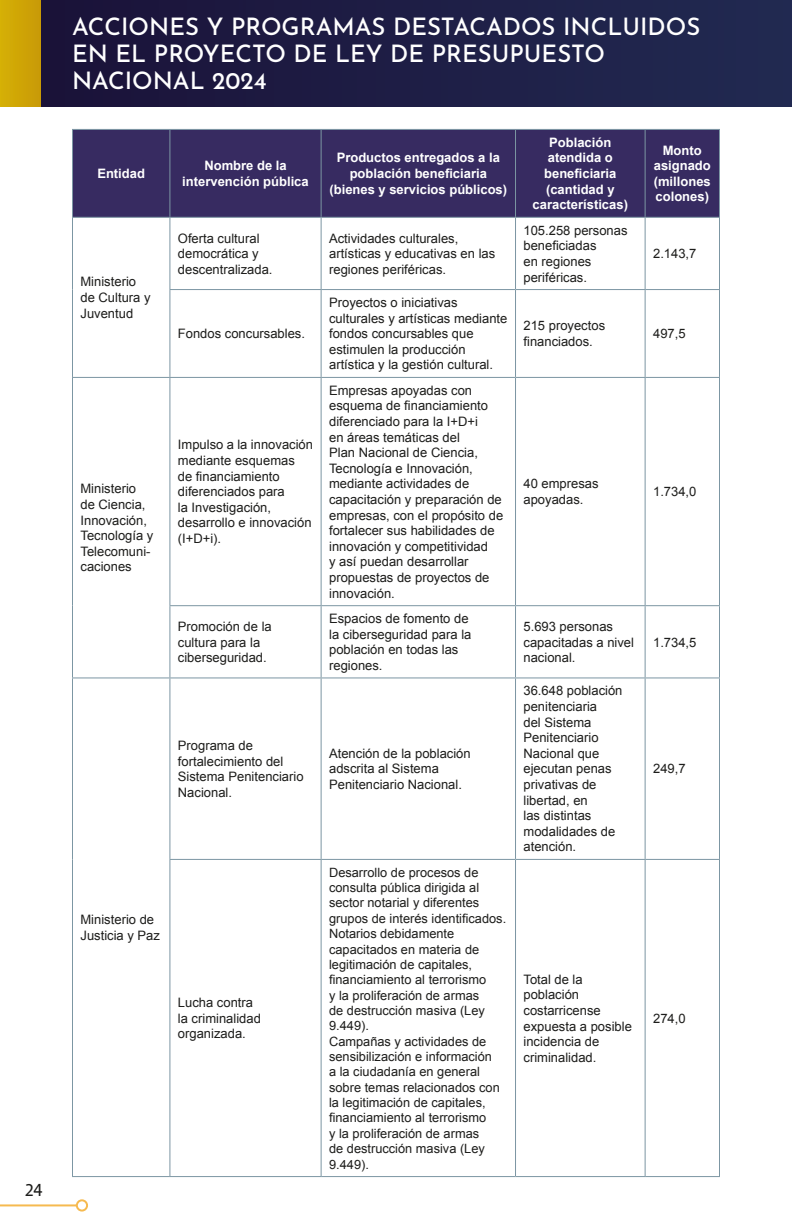
<style>
.page{position:relative;width:792px;height:1224px;background:#fff}
.page>*{position:absolute;margin:0;border:0;box-sizing:border-box;transform-origin:0 0}
.t1{font:500 24px/27.2px "Josefin Sans";color:#fff}
.t2{font:18px "Seravek";color:#1d1d1b}
.t3{font:13px/15.6px "Arial";color:#1d1d1b}
.t4{font:700 13px/15.6px "Arial";color:#fff;text-align:center}
.t5{font:12.8px/15.4px "Arial";color:#1d1d1b}
</style>
<div class="page">
<div style="left:0;top:0;width:792px;height:107px;background:#1e1e45"></div>
<div style="left:0;top:0;width:40px;height:107px;background:#cfa506"></div>
<div style="left:73px;top:130px;width:646px;height:87px;background:#372b61"></div>
<hr style="left:72px;top:129px;width:98px;height:1px;background:#7c96a3">
<hr style="left:72px;top:130px;width:1px;height:87px;background:#7c96a3">
<hr style="left:170px;top:129px;width:151px;height:1px;background:#7c96a3">
<hr style="left:169px;top:130px;width:1px;height:87px;background:#7c96a3">
<hr style="left:321px;top:129px;width:195px;height:1px;background:#7c96a3">
<hr style="left:321px;top:130px;width:1px;height:87px;background:#7c96a3">
<hr style="left:516px;top:129px;width:129px;height:1px;background:#7c96a3">
<hr style="left:515px;top:130px;width:1px;height:87px;background:#7c96a3">
<hr style="left:645px;top:129px;width:75px;height:1px;background:#7c96a3">
<hr style="left:645px;top:130px;width:1px;height:87px;background:#7c96a3">
<hr style="left:719px;top:130px;width:1px;height:87px;background:#7c96a3">
<hr style="left:72px;top:217px;width:98px;height:1px;background:#7c96a3">
<hr style="left:72px;top:218px;width:1px;height:72px;background:#7c96a3">
<hr style="left:72px;top:290px;width:1px;height:87px;background:#7c96a3">
<hr style="left:72px;top:378px;width:1px;height:228px;background:#7c96a3">
<hr style="left:72px;top:606px;width:1px;height:71px;background:#7c96a3">
<hr style="left:72px;top:678px;width:1px;height:181px;background:#7c96a3">
<hr style="left:72px;top:859px;width:1px;height:317px;background:#7c96a3">
<hr style="left:170px;top:217px;width:151px;height:1px;background:#7c96a3">
<hr style="left:169px;top:218px;width:1px;height:71px;background:#7c96a3">
<hr style="left:169px;top:290px;width:1px;height:87px;background:#7c96a3">
<hr style="left:169px;top:378px;width:1px;height:227px;background:#7c96a3">
<hr style="left:169px;top:606px;width:1px;height:71px;background:#7c96a3">
<hr style="left:169px;top:678px;width:1px;height:181px;background:#7c96a3">
<hr style="left:169px;top:860px;width:1px;height:316px;background:#7c96a3">
<hr style="left:321px;top:217px;width:195px;height:1px;background:#7c96a3">
<hr style="left:321px;top:218px;width:1px;height:71px;background:#7c96a3">
<hr style="left:321px;top:290px;width:1px;height:87px;background:#7c96a3">
<hr style="left:321px;top:378px;width:1px;height:227px;background:#7c96a3">
<hr style="left:321px;top:606px;width:1px;height:71px;background:#7c96a3">
<hr style="left:321px;top:678px;width:1px;height:181px;background:#7c96a3">
<hr style="left:321px;top:860px;width:1px;height:316px;background:#7c96a3">
<hr style="left:516px;top:217px;width:129px;height:1px;background:#7c96a3">
<hr style="left:515px;top:218px;width:1px;height:71px;background:#7c96a3">
<hr style="left:515px;top:290px;width:1px;height:87px;background:#7c96a3">
<hr style="left:515px;top:378px;width:1px;height:227px;background:#7c96a3">
<hr style="left:515px;top:606px;width:1px;height:71px;background:#7c96a3">
<hr style="left:515px;top:678px;width:1px;height:181px;background:#7c96a3">
<hr style="left:515px;top:860px;width:1px;height:316px;background:#7c96a3">
<hr style="left:645px;top:217px;width:75px;height:1px;background:#7c96a3">
<hr style="left:645px;top:218px;width:1px;height:71px;background:#7c96a3">
<hr style="left:719px;top:218px;width:1px;height:71px;background:#7c96a3">
<hr style="left:645px;top:290px;width:1px;height:87px;background:#7c96a3">
<hr style="left:719px;top:290px;width:1px;height:87px;background:#7c96a3">
<hr style="left:645px;top:378px;width:1px;height:227px;background:#7c96a3">
<hr style="left:719px;top:378px;width:1px;height:227px;background:#7c96a3">
<hr style="left:645px;top:606px;width:1px;height:71px;background:#7c96a3">
<hr style="left:719px;top:606px;width:1px;height:71px;background:#7c96a3">
<hr style="left:645px;top:678px;width:1px;height:181px;background:#7c96a3">
<hr style="left:719px;top:678px;width:1px;height:181px;background:#7c96a3">
<hr style="left:645px;top:860px;width:1px;height:316px;background:#7c96a3">
<hr style="left:719px;top:860px;width:1px;height:316px;background:#7c96a3">
<hr style="left:72px;top:377px;width:98px;height:1px;background:#7c96a3">
<hr style="left:72px;top:677px;width:98px;height:1px;background:#7c96a3">
<hr style="left:72px;top:1176px;width:98px;height:1px;background:#7c96a3">
<hr style="left:169px;top:289px;width:152px;height:1px;background:#7c96a3">
<hr style="left:170px;top:377px;width:151px;height:1px;background:#7c96a3">
<hr style="left:169px;top:605px;width:152px;height:1px;background:#7c96a3">
<hr style="left:170px;top:677px;width:151px;height:1px;background:#7c96a3">
<hr style="left:169px;top:859px;width:152px;height:1px;background:#7c96a3">
<hr style="left:170px;top:1176px;width:151px;height:1px;background:#7c96a3">
<hr style="left:321px;top:289px;width:195px;height:1px;background:#7c96a3">
<hr style="left:321px;top:377px;width:195px;height:1px;background:#7c96a3">
<hr style="left:321px;top:605px;width:195px;height:1px;background:#7c96a3">
<hr style="left:321px;top:677px;width:195px;height:1px;background:#7c96a3">
<hr style="left:321px;top:859px;width:195px;height:1px;background:#7c96a3">
<hr style="left:321px;top:1176px;width:195px;height:1px;background:#7c96a3">
<hr style="left:516px;top:289px;width:129px;height:1px;background:#7c96a3">
<hr style="left:516px;top:377px;width:129px;height:1px;background:#7c96a3">
<hr style="left:516px;top:605px;width:129px;height:1px;background:#7c96a3">
<hr style="left:516px;top:677px;width:129px;height:1px;background:#7c96a3">
<hr style="left:516px;top:859px;width:129px;height:1px;background:#7c96a3">
<hr style="left:516px;top:1176px;width:129px;height:1px;background:#7c96a3">
<hr style="left:645px;top:289px;width:75px;height:1px;background:#7c96a3">
<hr style="left:645px;top:377px;width:75px;height:1px;background:#7c96a3">
<hr style="left:645px;top:605px;width:75px;height:1px;background:#7c96a3">
<hr style="left:645px;top:677px;width:75px;height:1px;background:#7c96a3">
<hr style="left:645px;top:859px;width:75px;height:1px;background:#7c96a3">
<hr style="left:645px;top:1176px;width:75px;height:1px;background:#7c96a3">
<svg style="left:0;top:1199px;width:88px;height:13px"></svg>
<h2 class="t2" style="left:25px;top:1176px;width:19px">24</h2>
<p class="t1" style="left:72px;top:11px;width:630px">ACCIONES Y PROGRAMAS DESTACADOS INCLUIDOS<br>EN EL PROYECTO DE LEY DE PRESUPUESTO</p>
<p class="t1" style="left:72px;top:65px;width:196px">NACIONAL 2024</p>
<p class="t4" style="left:97px;top:166px;width:49px">Entidad</p>
<p class="t4" style="left:182px;top:158px;width:128px">Nombre de la intervención pública</p>
<p class="t4" style="left:337px;top:151px;width:165px">Productos entregados a la población beneficiaria</p>
<p class="t4" style="left:329px;top:182px;width:179px">(bienes y servicios públicos)</p>
<p class="t4" style="left:544px;top:135px;width:74px">Población atendida o beneficiaria</p>
<p class="t4" style="left:533px;top:182px;width:97px">(cantidad y características)</p>
<p class="t4" style="left:654px;top:143px;width:59px">Monto asignado</p>
<p class="t4" style="left:654px;top:174px;width:59px;text-align:left">(millones colones)</p>
<p class="t3" style="left:80px;top:274px;width:72px">Ministerio de Cultura y<br>Juventud</p>
<p class="t3" style="left:80px;top:481px;width:74px">Ministerio de Ciencia,<br>Innovación,<br>Tecnología y</p>
<p class="t3" style="left:80px;top:544px;width:72px">Telecomuni-</p>
<p class="t3" style="left:80px;top:559px;width:53px">caciones</p>
<p class="t3" style="left:80px;top:912px;width:81px">Ministerio de<br>Justicia y Paz</p>
<p class="t3" style="left:178px;top:230px;width:96px">Oferta cultural democrática y descentralizada.</p>
<p class="t3" style="left:329px;top:230px;width:168px">Actividades culturales, artísticas y educativas en las regiones periféricas.</p>
<p class="t3" style="left:524px;top:223px;width:106px">105.258 personas beneficiadas<br>en regiones periféricas.</p>
<p class="t3" style="left:653px;top:246px;width:45px">2.143,7</p>
<p class="t3" style="left:178px;top:326px;width:129px">Fondos concursables.</p>
<p class="t3" style="left:178px;top:437px;width:137px">Impulso a la innovación mediante esquemas<br>de financiamiento diferenciados para<br>la Investigación, desarrollo e innovación (I+D+i).</p>
<p class="t3" style="left:329px;top:295px;width:180px">Proyectos o iniciativas culturales y artísticas mediante fondos concursables que estimulen la producción artística y la gestión cultural.</p>
<p class="t3" style="left:329px;top:383px;width:176px">Empresas apoyadas con esquema de financiamiento diferenciado para la I+D+i<br>en áreas temáticas del<br>Plan Nacional de Ciencia,<br>Tecnología e Innovación, mediante actividades de capacitación y preparación de empresas, con el propósito de fortalecer sus habilidades de innovación y competitividad<br>y así puedan desarrollar propuestas de proyectos de innovación.</p>
<p class="t3" style="left:524px;top:318px;width:83px">215 proyectos financiados.</p>
<p class="t3" style="left:653px;top:326px;width:34px">497,5</p>
<p class="t3" style="left:524px;top:476px;width:77px">40 empresas apoyadas.</p>
<p class="t3" style="left:653px;top:484px;width:45px">1.734,0</p>
<p class="t3" style="left:178px;top:619px;width:95px">Promoción de la cultura para la ciberseguridad.</p>
<p class="t3" style="left:329px;top:611px;width:144px">Espacios de fomento de la ciberseguridad para la población en todas las regiones.</p>
<p class="t3" style="left:524px;top:619px;width:112px">5.693 personas capacitadas a nivel nacional.</p>
<p class="t3" style="left:178px;top:738px;width:127px">Programa de fortalecimiento del<br>Sistema Penitenciario<br>Nacional.</p>
<p class="t3" style="left:329px;top:746px;width:143px">Atención de la población adscrita al Sistema<br>Penitenciario Nacional.</p>
<p class="t3" style="left:178px;top:995px;width:85px">Lucha contra la criminalidad organizada.</p>
<p class="t5" style="left:329px;top:865px;width:179px">Desarrollo de procesos de consulta pública dirigida al sector notarial y diferentes grupos de interés identificados.</p>
<p class="t5" style="left:329px;top:926px;width:159px">Notarios debidamente capacitados en materia de legitimación de capitales, financiamiento al terrorismo y la proliferación de armas de destrucción masiva (Ley<br>9.449).</p>
<p class="t5" style="left:329px;top:1034px;width:172px">Campañas y actividades de sensibilización e información a la ciudadanía en general sobre temas relacionados con la legitimación de capitales, financiamiento al terrorismo<br>y la proliferación de armas<br>de destrucción masiva (Ley<br>9.449).</p>
<p class="t3" style="left:524px;top:683px;width:101px">36.648 población penitenciaria<br>del Sistema<br>Penitenciario<br>Nacional que ejecutan penas privativas de libertad, en<br>las distintas modalidades de atención.</p>
<p class="t3" style="left:524px;top:972px;width:110px">Total de la población costarricense expuesta a posible incidencia de criminalidad.</p>
<p class="t3" style="left:653px;top:634px;width:45px">1.734,5</p>
<p class="t3" style="left:653px;top:761px;width:34px">249,7</p>
<p class="t3" style="left:653px;top:1011px;width:34px">274,0</p>
</div>
